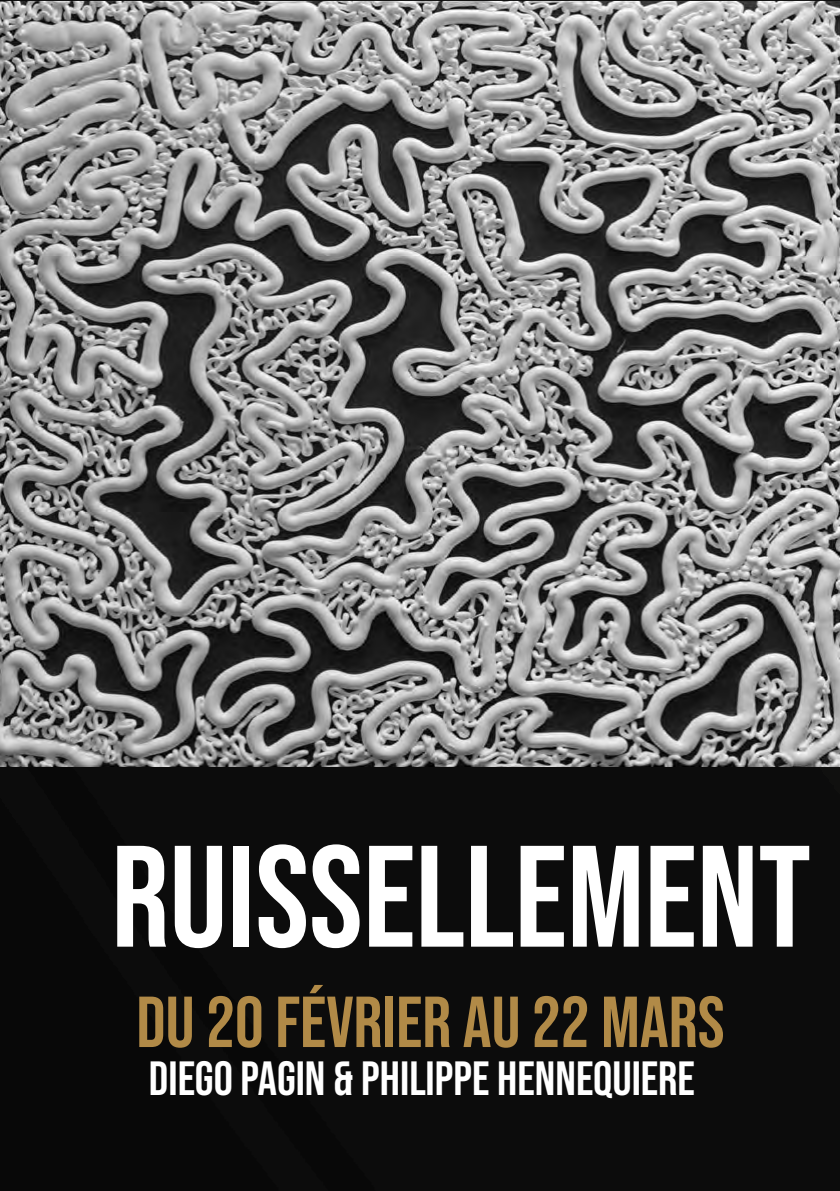
<style>
.page{position:relative;width:840px;height:1191px;background:#fff}
.page>*{position:absolute;margin:0;border:0;box-sizing:border-box;transform-origin:0 0}
.t1{font:144px "Bebas Neue";color:#fff}
.t2{font:72px "Bebas Neue";color:#b18a47}
.t3{font:48px "Bebas Neue";color:#fff}
</style>
<div class="page">
<div style="left:0;top:766px;width:839px;height:424px;background:#0c0c0c"></div>
<img style="left:0;top:0;width:839px;height:766px">
<h1 class="t1" style="left:111px;top:815px;width:700px">RUISSELLEMENT</h1>
<h2 class="t2" style="left:136px;top:981px;width:589px">DU 20 FÉVRIER AU 22 MARS</h2>
<p class="t3" style="left:149px;top:1050px;width:547px">DIEGO PAGIN &amp; PHILIPPE HENNEQUIERE</p>
</div>
